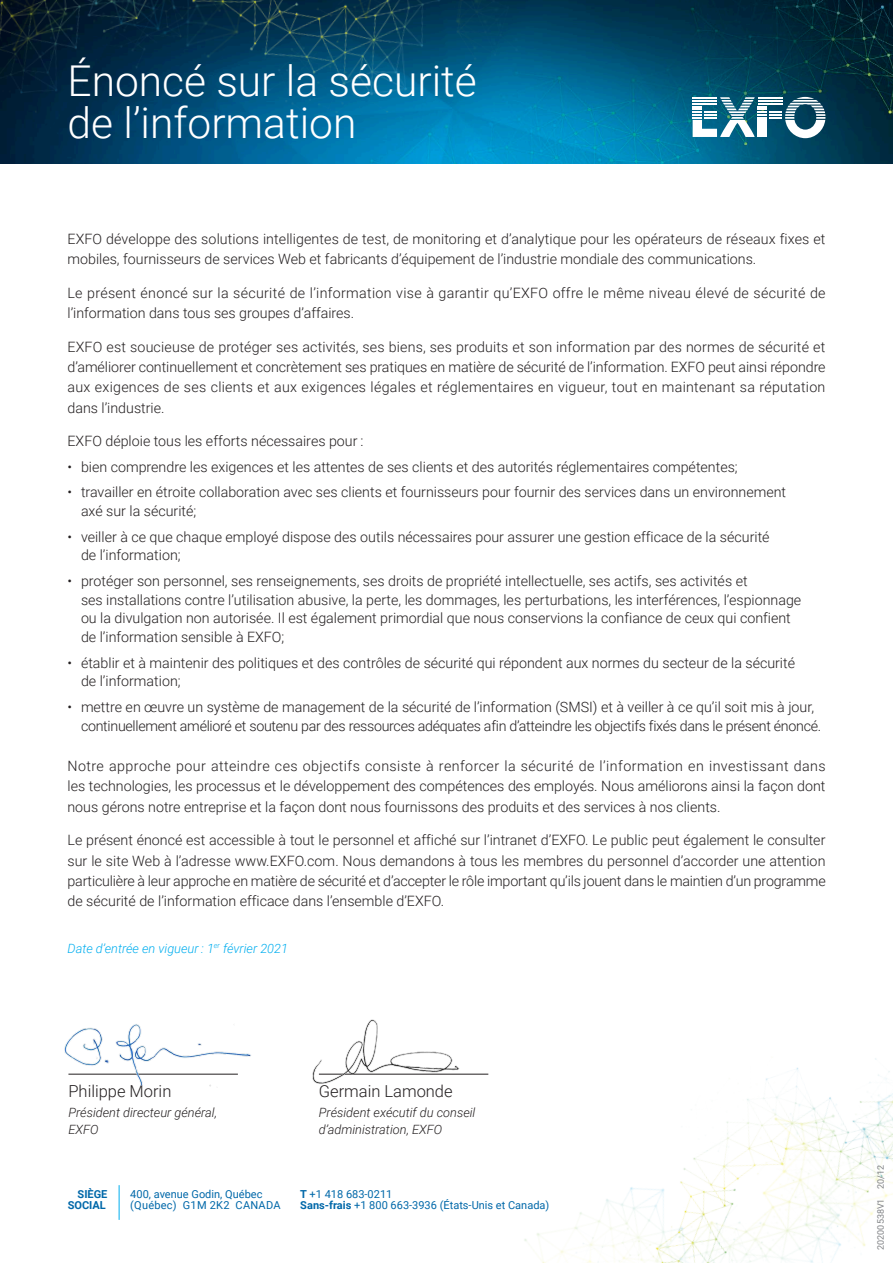
<style>
.page{position:relative;width:893px;height:1263px;background:#fff}
.page>*{position:absolute;margin:0;border:0;box-sizing:border-box;transform-origin:0 0}
.t1{font:300 42.6px/42.5px "Roboto";color:#fff}
.t2{font:300 16.5px "Roboto";color:#231f20}
.t3{font:300 14.25px/20.2px "Roboto";color:#231f20}
.t4{font:300 14.25px/18.8px "Roboto";letter-spacing:-.02em;color:#231f20}
.t5{font:300 14.25px/20.2px "Roboto";letter-spacing:.02em;color:#231f20}
.t6{font:italic 300 12.75px/16.5px "Roboto";color:#231f20}
.t7{font:italic 300 12.75px "Roboto";color:#00aeef}
.t8{font:10.95px/10.9px "Roboto";color:#0068a9}
.t9{font:700 10.95px/10.9px "Roboto";color:#0068a9;text-align:right}
.t10{font:9px "Roboto";color:#808285}
.s1{font-weight:700}
</style>
<div class="page">
<img style="left:461px;top:1058px;width:432px;height:205px">
<img style="left:556px;top:0;width:337px;height:164px">
<img style="left:0;top:0;width:556px;height:164px">
<svg style="left:693px;top:97px;width:132px;height:41px"></svg>
<hr style="left:693px;top:103px;width:24px;height:2px;background:#fff">
<hr style="left:119px;top:1185px;width:1px;height:35px;background:#00aeef">
<hr style="left:319px;top:1074px;width:169px;height:1px;background:#231f20">
<img style="left:312px;top:1019px;width:149px;height:65px">
<img style="left:64px;top:1024px;width:187px;height:63px">
<h1 class="t1" style="left:68px;top:58px;width:411px">Énoncé sur la sécurité de l’information</h1>
<p class="t3" style="left:68px;top:228px;width:759px">EXFO développe des solutions intelligentes de test, de monitoring et d’analytique pour les opérateurs de réseaux fixes et mobiles, fournisseurs de services Web et fabricants d’équipement de l’industrie mondiale des communications.</p>
<p class="t5" style="left:68px;top:282px;width:760px">Le présent énoncé sur la sécurité de l’information vise à garantir qu’EXFO offre le même niveau élevé de sécurité de l’information dans tous ses groupes d’affaires.</p>
<p class="t3" style="left:68px;top:336px;width:760px;text-align:justify">EXFO est soucieuse de protéger ses activités, ses biens, ses produits et son information par des normes de sécurité et d’améliorer continuellement et concrètement ses pratiques en matière de sécurité de l’information. EXFO peut ainsi répondre aux exigences de ses clients et aux exigences légales et réglementaires en vigueur, tout en maintenant sa réputation dans l’industrie.</p>
<p class="t3" style="left:68px;top:431px;width:297px">EXFO déploie tous les efforts nécessaires pour :</p>
<p class="t3" style="left:68px;top:456px;width:672px">• bien comprendre les exigences et les attentes de ses clients et des autorités réglementaires compétentes;</p>
<p class="t3" style="left:81px;top:482px;width:707px;line-height:18.8px;text-indent:-13px">• travailler en étroite collaboration avec ses clients et fournisseurs pour fournir des services dans un environnement axé sur la sécurité;</p>
<p class="t3" style="left:81px;top:527px;width:690px;line-height:18.8px;text-indent:-13px">• veiller à ce que chaque employé dispose des outils nécessaires pour assurer une gestion efficace de la sécurité de l’information;</p>
<p class="t3" style="left:81px;top:571px;width:722px;line-height:18.8px;text-indent:-13px">• protéger son personnel, ses renseignements, ses droits de propriété intellectuelle, ses actifs, ses activités et<br>ses installations contre l’utilisation abusive, la perte, les dommages, les perturbations, les interférences, l’espionnage ou la divulgation non autorisée. Il est également primordial que nous conservions la confiance de ceux qui confient de l’information sensible à EXFO;</p>
<p class="t3" style="left:81px;top:652px;width:716px;line-height:18.8px;text-indent:-13px">• établir et à maintenir des politiques et des contrôles de sécurité qui répondent aux normes du secteur de la sécurité de l’information;</p>
<p class="t4" style="left:81px;top:697px;width:742px;text-indent:-13px">• mettre en œuvre un système de management de la sécurité de l’information (SMSI) et à veiller à ce qu’il soit mis à jour, continuellement amélioré et soutenu par des ressources adéquates afin d’atteindre les objectifs fixés dans le présent énoncé.</p>
<p class="t3" style="left:68px;top:755px;width:760px;text-align:justify">Notre approche pour atteindre ces objectifs consiste à renforcer la sécurité de l’information en investissant dans les technologies, les processus et le développement des compétences des employés. Nous améliorons ainsi la façon dont nous gérons notre entreprise et la façon dont nous fournissons des produits et des services à nos clients.</p>
<p class="t3" style="left:68px;top:829px;width:760px;text-align:justify">Le présent énoncé est accessible à tout le personnel et affiché sur l’intranet d’EXFO. Le public peut également le consulter sur le site Web à l’adresse www.EXFO.com. Nous demandons à tous les membres du personnel d’accorder une attention particulière à leur approche en matière de sécurité et d’accepter le rôle important qu’ils jouent dans le maintien d’un programme de sécurité de l’information efficace dans l’ensemble d’EXFO.</p>
<p class="t7" style="left:68px;top:939px;width:222px">Date d’entrée en vigueur : 1<sup>er</sup> février 2021</p>
<p class="t2" style="left:68px;top:1080px;width:104px">Philippe Morin</p>
<p class="t6" style="left:68px;top:1104px;width:150px">Président directeur général,<br>EXFO</p>
<p class="t2" style="left:319px;top:1080px;width:135px">Germain Lamonde</p>
<p class="t6" style="left:319px;top:1104px;width:158px">Président exécutif du conseil d’administration, EXFO</p>
<p class="t9" style="left:68px;top:1188px;width:41px">SIÈGE<br>SOCIAL</p>
<p class="t8" style="left:130px;top:1188px;width:152px">400, avenue Godin, Québec (Québec) G1M 2K2 CANADA</p>
<p class="t8" style="left:300px;top:1188px;width:251px"><span class="s1">T</span> +1 418 683-0211<br><span class="s1">Sans-frais</span> +1 800 663-3936 (États-Unis et Canada)</p>
<p class="t10" style="left:874px;top:1250px;width:86px;rotate:-90deg">20200538V1 20/12</p>
</div>
